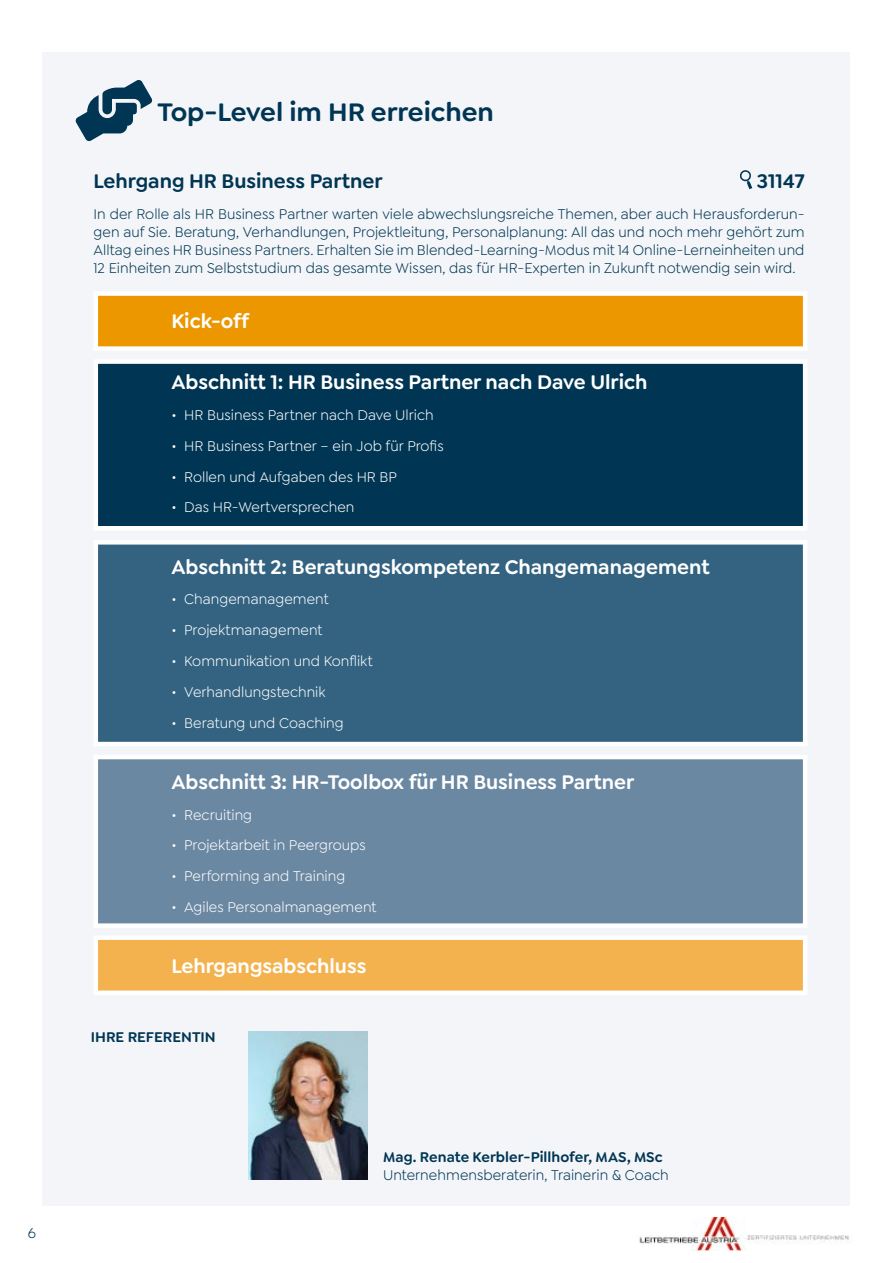
<style>
.page{position:relative;width:893px;height:1263px;background:#fff}
.page>*{position:absolute;margin:0;border:0;box-sizing:border-box;transform-origin:0 0}
.t1{font:600 27px "Goldplay";color:#003654}
.t2{font:600 21px "Goldplay";color:#fff}
.t3{font:600 21px "Goldplay";color:#003654}
.t4{font:15px/18px "Goldplay";letter-spacing:.005em;color:#003654;text-align:justify}
.t5{font:15px "Goldplay";letter-spacing:.005em;color:#fff}
.t6{font:600 15px "Goldplay";color:#003654}
</style>
<div class="page">
<div style="left:43px;top:52px;width:807px;height:1154px;background:#f3f5f8"></div>
<svg style="left:75px;top:80px;width:78px;height:62px"></svg>
<img style="left:639px;top:1218px;width:210px;height:32px">
<svg style="left:740px;top:170px;width:13px;height:20px"></svg>
<img style="left:249px;top:1032px;width:118px;height:148px">
<div style="left:94px;top:291px;width:713px;height:60px;background:#ec9700;border:4px solid #fff"></div>
<div style="left:94px;top:359px;width:713px;height:171px;background:#003654;border:4px solid #fff"></div>
<div style="left:94px;top:540px;width:713px;height:206px;background:#336381;border:4px solid #fff"></div>
<div style="left:94px;top:755px;width:713px;height:173px;background:#6b88a2;border:4px solid #fff"></div>
<div style="left:94px;top:935px;width:713px;height:60px;background:#f3b24e;border:4px solid #fff"></div>
<p class="t4" style="left:28px;top:1224px;width:10px">6</p>
<h1 class="t1" style="left:157px;top:95px;width:338px">Top-Level im HR erreichen</h1>
<h2 class="t3" style="left:94px;top:168px;width:290px">Lehrgang HR Business Partner</h2>
<h2 class="t3" style="left:757px;top:168px;width:49px">31147</h2>
<p class="t4" style="left:94px;top:205px;width:713px">In der Rolle als HR Business Partner warten viele abwechslungsreiche Themen, aber auch Herausforderun&shy;gen auf Sie. Beratung, Verhandlungen, Projektleitung, Personalplanung: All das und noch mehr gehört zum Alltag eines HR Business Partners. Erhalten Sie im Blended-Learning-Modus mit 14 Online-Lerneinheiten und 12 Einheiten zum Selbststudium das gesamte Wissen, das für HR-Experten in Zukunft notwendig sein wird.</p>
<h2 class="t2" style="left:171px;top:308px;width:79px">Kick-off</h2>
<h2 class="t2" style="left:171px;top:369px;width:477px">Abschnitt 1: HR Business Partner nach Dave Ulrich</h2>
<p class="t5" style="left:171px;top:407px;width:264px">• HR Business Partner nach Dave Ulrich</p>
<p class="t5" style="left:171px;top:438px;width:274px">• HR Business Partner – ein Job für Profis</p>
<p class="t5" style="left:171px;top:468px;width:227px">• Rollen und Aufgaben des HR BP</p>
<p class="t5" style="left:171px;top:499px;width:184px">• Das HR-Wertversprechen</p>
<h2 class="t2" style="left:171px;top:554px;width:540px">Abschnitt 2: Beratungskompetenz Changemanagement</h2>
<p class="t5" style="left:171px;top:591px;width:159px">• Changemanagement</p>
<p class="t5" style="left:171px;top:622px;width:152px">• Projektmanagement</p>
<p class="t5" style="left:171px;top:653px;width:203px">• Kommunikation und Konflikt</p>
<p class="t5" style="left:171px;top:683px;width:156px">• Verhandlungstechnik</p>
<p class="t5" style="left:171px;top:714px;width:174px">• Beratung und Coaching</p>
<h2 class="t2" style="left:171px;top:769px;width:464px">Abschnitt 3: HR-Toolbox für HR Business Partner</h2>
<p class="t5" style="left:171px;top:806px;width:82px">• Recruiting</p>
<p class="t5" style="left:171px;top:837px;width:196px">• Projektarbeit in Peergroups</p>
<p class="t5" style="left:171px;top:868px;width:175px">• Performing and Training</p>
<p class="t5" style="left:171px;top:898px;width:206px">• Agiles Personalmanagement</p>
<h2 class="t2" style="left:171px;top:953px;width:196px">Lehrgangsabschluss</h2>
<p class="t6" style="left:91px;top:1028px;width:127px">IHRE REFERENTIN</p>
<p class="t6" style="left:383px;top:1148px;width:281px">Mag. Renate Kerbler-Pillhofer, MAS, MSc</p>
<p class="t4" style="left:383px;top:1166px;width:287px">Unternehmensberaterin, Trainerin &amp; Coach</p>
</div>
